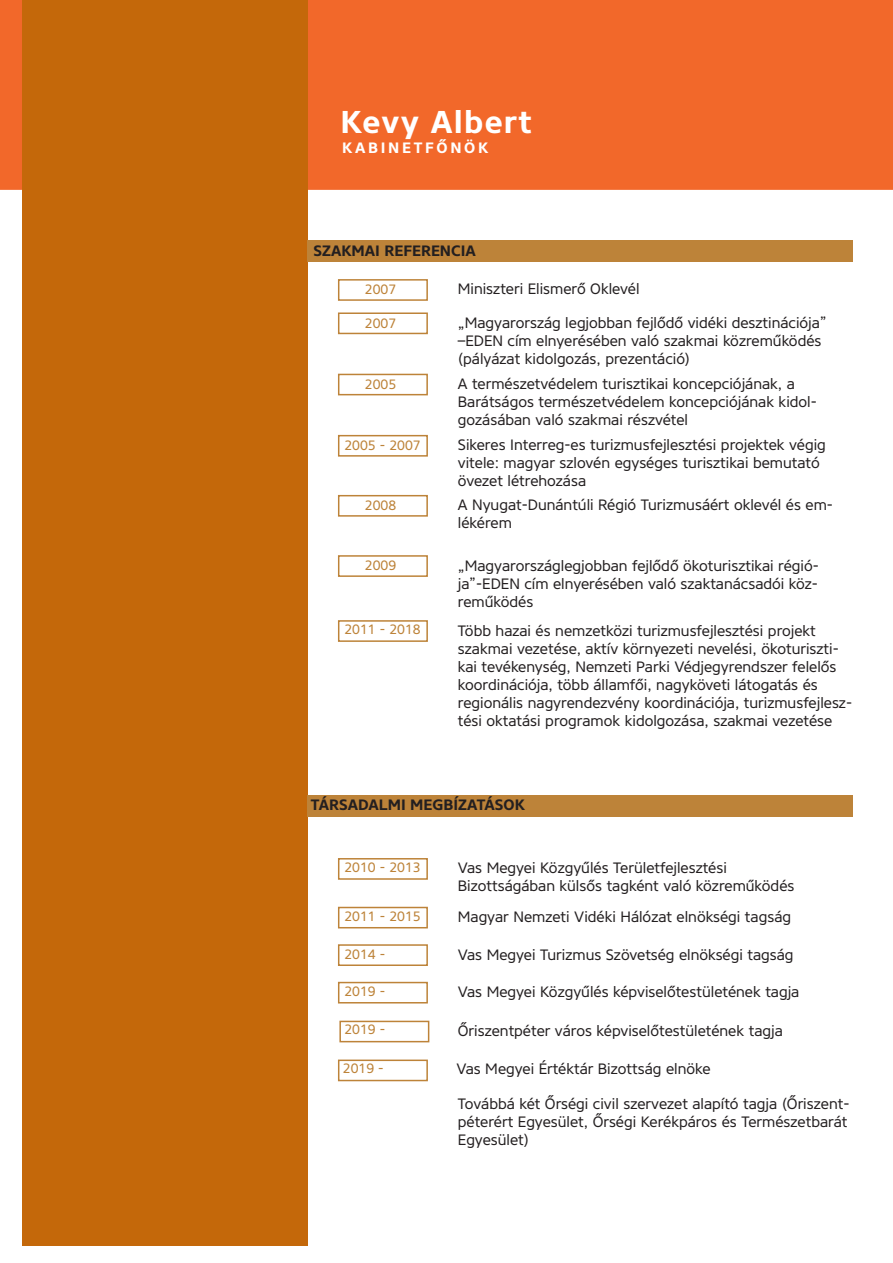
<style>
.page{position:relative;width:893px;height:1263px;background:#fff}
.page>*{position:absolute;margin:0;border:0;box-sizing:border-box;transform-origin:0 0}
.t1{font:700 31.5px "Core Sans N65";letter-spacing:.04em;color:#fff}
.t2{font:15px/18px "Core Sans N45";color:#231f20}
.t3{font:700 15px "Core Sans N65";color:#231f20}
.t4{font:700 15px "Core Sans N65";letter-spacing:.18em;color:#fff}
.t5{font:13.5px "Core Sans N45";color:#bd8339}
</style>
<div class="page">
<div style="left:0;top:0;width:892px;height:190px;background:#f2682a"></div>
<div style="left:22px;top:0;width:286px;height:1246px;background:#c4680a"></div>
<div style="left:308px;top:240px;width:545px;height:22px;background:#bd8339"></div>
<div style="left:308px;top:795px;width:545px;height:22px;background:#bd8339"></div>
<div style="left:338px;top:279px;width:90px;height:22px;border:2px solid #bd8339"></div>
<div style="left:338px;top:312px;width:90px;height:22px;border:2px solid #bd8339"></div>
<div style="left:338px;top:374px;width:90px;height:21px;border:2px solid #bd8339"></div>
<div style="left:338px;top:435px;width:90px;height:22px;border:2px solid #bd8339"></div>
<div style="left:338px;top:495px;width:90px;height:22px;border:2px solid #bd8339"></div>
<div style="left:338px;top:555px;width:90px;height:22px;border:2px solid #bd8339"></div>
<div style="left:338px;top:620px;width:90px;height:22px;border:2px solid #bd8339"></div>
<svg style="left:892px;top:0;width:1px;height:190px"></svg>
<div style="left:338px;top:858px;width:90px;height:22px;border:2px solid #bd8339"></div>
<div style="left:338px;top:907px;width:90px;height:21px;border:2px solid #bd8339"></div>
<div style="left:338px;top:944px;width:90px;height:22px;border:2px solid #bd8339"></div>
<div style="left:338px;top:982px;width:90px;height:21px;border:2px solid #bd8339"></div>
<div style="left:339px;top:1021px;width:90px;height:21px;border:2px solid #bd8339"></div>
<div style="left:338px;top:1059px;width:90px;height:22px;border:2px solid #bd8339"></div>
<p class="t1" style="left:341px;top:102px;width:193px">Kevy Albert</p>
<p class="t4" style="left:342px;top:138px;width:148px">KABINETFŐNÖK</p>
<p class="t3" style="left:314px;top:241px;width:164px">SZAKMAI REFERENCIA</p>
<p class="t5" style="left:365px;top:281px;width:33px">2007</p>
<p class="t2" style="left:458px;top:280px;width:183px">Miniszteri Elismerő Oklevél</p>
<p class="t2" style="left:458px;top:314px;width:370px">„Magyarország legjobban fejlődő vidéki desztinációja” –EDEN cím elnyerésében való szakmai közreműködés (pályázat kidolgozás, prezentáció)</p>
<p class="t5" style="left:365px;top:314px;width:33px">2007</p>
<p class="t5" style="left:365px;top:375px;width:33px">2005</p>
<p class="t2" style="left:458px;top:375px;width:360px">A természetvédelem turisztikai koncepciójának, a<br>Barátságos természetvédelem koncepciójának kidol&shy;gozásában való szakmai részvétel</p>
<p class="t5" style="left:344px;top:436px;width:78px">2005 - 2007</p>
<p class="t2" style="left:458px;top:436px;width:369px">Sikeres Interreg-es turizmusfejlesztési projektek végig vitele: magyar szlovén egységes turisztikai bemutató övezet létrehozása</p>
<p class="t5" style="left:365px;top:497px;width:33px">2008</p>
<p class="t2" style="left:458px;top:496px;width:377px">A Nyugat-Dunántúli Régió Turizmusáért oklevél és em&shy;lékérem</p>
<p class="t5" style="left:365px;top:557px;width:33px">2009</p>
<p class="t2" style="left:458px;top:556px;width:363px;text-align:justify">„Magyarországlegjobban fejlődő ökoturisztikai régió&shy;ja”-EDEN cím elnyerésében való szaktanácsadói köz&shy;reműködés</p>
<p class="t5" style="left:344px;top:621px;width:78px">2011 - 2018</p>
<p class="t2" style="left:458px;top:621px;width:396px">Több hazai és nemzetközi turizmusfejlesztési projekt szakmai vezetése, aktív környezeti nevelési, ökoturiszti&shy;kai tevékenység, Nemzeti Parki Védjegyrendszer felelős koordinációja, több államfői, nagyköveti látogatás és regionális nagyrendezvény koordinációja, turizmusfejlesz&shy;tési oktatási programok kidolgozása, szakmai vezetése</p>
<p class="t3" style="left:311px;top:795px;width:216px">TÁRSADALMI MEGBÍZATÁSOK</p>
<p class="t2" style="left:458px;top:859px;width:338px">Vas Megyei Közgyűlés Területfejlesztési<br>Bizottságában külsős tagként való közreműködés</p>
<p class="t5" style="left:344px;top:859px;width:78px">2010 - 2013</p>
<p class="t5" style="left:344px;top:907px;width:78px">2011 - 2015</p>
<p class="t2" style="left:458px;top:908px;width:335px">Magyar Nemzeti Vidéki Hálózat elnökségi tagság</p>
<p class="t5" style="left:344px;top:945px;width:42px">2014 -</p>
<p class="t2" style="left:458px;top:945px;width:337px">Vas Megyei Turizmus Szövetség elnökségi tagság</p>
<p class="t5" style="left:344px;top:983px;width:42px">2019 -</p>
<p class="t2" style="left:458px;top:983px;width:343px">Vas Megyei Közgyűlés képviselőtestületének tagja</p>
<p class="t5" style="left:344px;top:1021px;width:42px">2019 -</p>
<p class="t2" style="left:458px;top:1021px;width:326px">Őriszentpéter város képviselőtestületének tagja</p>
<p class="t5" style="left:343px;top:1060px;width:42px">2019 -</p>
<p class="t2" style="left:456px;top:1060px;width:256px">Vas Megyei Értéktár Bizottság elnöke</p>
<p class="t2" style="left:458px;top:1095px;width:393px">Továbbá két Őrségi civil szervezet alapító tagja (Őriszent&shy;péterért Egyesület, Őrségi Kerékpáros és Természetbarát<br>Egyesület)</p>
</div>
